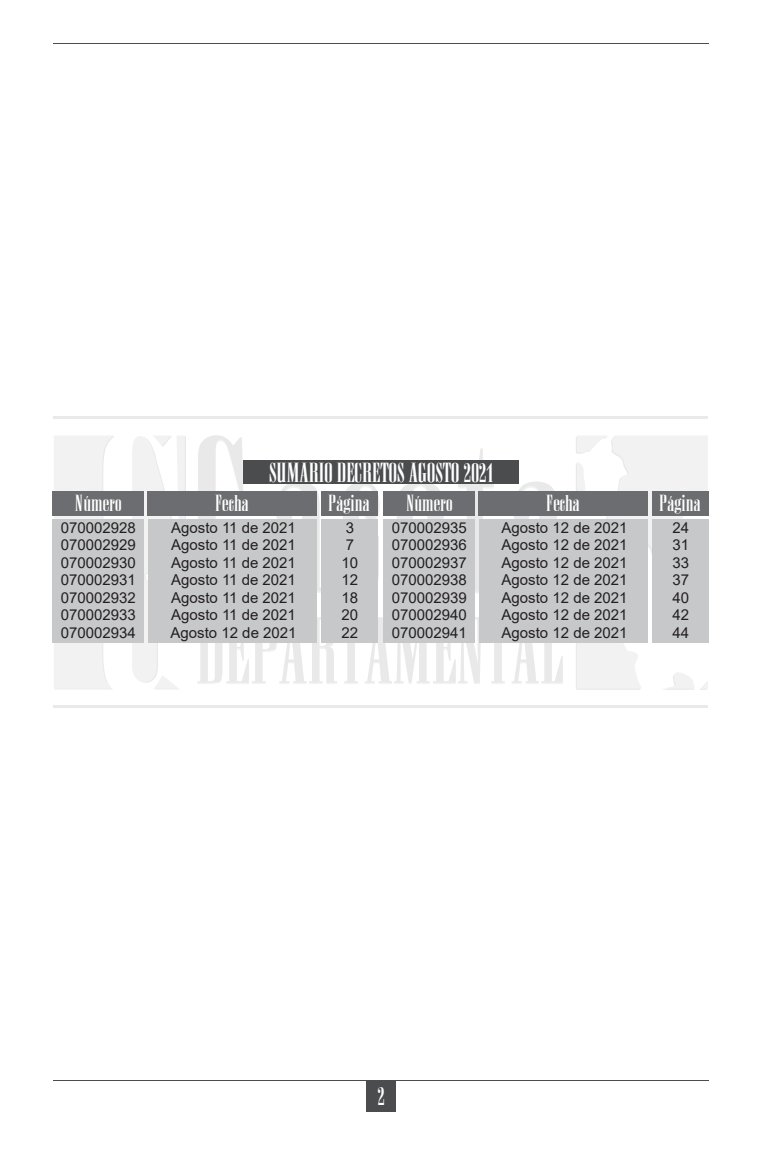
<style>
.page{position:relative;width:762px;height:1159px;background:#fff}
.page>*{position:absolute;margin:0;border:0;box-sizing:border-box;transform-origin:0 0}
.t1{font:23.75px "Anatevka";color:#fff}
.t2{font:22.5px "Anatevka";color:#fff}
.t3{font:20px "Anatevka";color:#fff}
.t4{font:15px "Arial";color:#231f20}
</style>
<div class="page">
<svg style="left:198px;top:435px;width:55px;height:84px"></svg>
<svg style="left:272px;top:483px;width:54px;height:110px"></svg>
<svg style="left:343px;top:483px;width:36px;height:111px"></svg>
<svg style="left:397px;top:483px;width:46px;height:36px"></svg>
<svg style="left:458px;top:448px;width:36px;height:146px"></svg>
<svg style="left:509px;top:481px;width:48px;height:38px"></svg>
<svg style="left:197px;top:617px;width:366px;height:67px"></svg>
<hr style="left:54px;top:705px;width:654px;height:2px;background:#4b4c4d">
<hr style="left:54px;top:416px;width:654px;height:2px;background:#4b4c4d">
<svg style="left:132px;top:436px;width:54px;height:253px"></svg>
<svg style="left:54px;top:436px;width:60px;height:253px"></svg>
<svg style="left:576px;top:436px;width:132px;height:118px"></svg>
<svg style="left:664px;top:672px;width:44px;height:18px"></svg>
<svg style="left:576px;top:643px;width:65px;height:47px"></svg>
<div style="left:366px;top:1080px;width:30px;height:31px;background:#4b4c4d"></div>
<hr style="left:53px;top:1080px;width:656px;height:1px;background:#4b4c4d">
<hr style="left:53px;top:43px;width:656px;height:1px;background:#4b4c4d">
<div style="left:53px;top:491px;width:91px;height:25px;background:#6c6d70"></div>
<div style="left:384px;top:491px;width:91px;height:25px;background:#6c6d70"></div>
<div style="left:147px;top:491px;width:170px;height:25px;background:#6c6d70"></div>
<div style="left:478px;top:491px;width:170px;height:25px;background:#6c6d70"></div>
<div style="left:321px;top:491px;width:56px;height:25px;background:#6c6d70"></div>
<div style="left:652px;top:491px;width:56px;height:25px;background:#6c6d70"></div>
<div style="left:53px;top:519px;width:91px;height:124px;background:#c7c8ca"></div>
<div style="left:384px;top:519px;width:91px;height:124px;background:#c7c8ca"></div>
<div style="left:148px;top:519px;width:169px;height:124px;background:#c7c8ca"></div>
<div style="left:479px;top:519px;width:169px;height:124px;background:#c7c8ca"></div>
<div style="left:321px;top:519px;width:56px;height:124px;background:#c7c8ca"></div>
<div style="left:652px;top:519px;width:56px;height:124px;background:#c7c8ca"></div>
<div style="left:244px;top:460px;width:275px;height:23px;background:#4b4c4d"></div>
<p class="t1" style="left:269px;top:458px;width:227px">SUMARIO DECRETOS AGOSTO 2021</p>
<p class="t3" style="left:75px;top:491px;width:47px">Número</p>
<p class="t3" style="left:406px;top:491px;width:47px">Número</p>
<p class="t4" style="left:61px;top:517px;width:77px">070002928</p>
<p class="t4" style="left:61px;top:534px;width:77px">070002929</p>
<p class="t4" style="left:61px;top:552px;width:77px">070002930</p>
<p class="t4" style="left:61px;top:569px;width:77px">070002931</p>
<p class="t4" style="left:61px;top:587px;width:77px">070002932</p>
<p class="t4" style="left:61px;top:604px;width:77px">070002933</p>
<p class="t4" style="left:61px;top:622px;width:77px">070002934</p>
<p class="t3" style="left:215px;top:491px;width:35px">Fecha</p>
<p class="t3" style="left:546px;top:491px;width:35px">Fecha</p>
<p class="t4" style="left:171px;top:517px;width:126px">Agosto 11 de 2021</p>
<p class="t4" style="left:171px;top:534px;width:126px">Agosto 11 de 2021</p>
<p class="t4" style="left:171px;top:552px;width:126px">Agosto 11 de 2021</p>
<p class="t4" style="left:171px;top:569px;width:126px">Agosto 11 de 2021</p>
<p class="t4" style="left:171px;top:587px;width:126px">Agosto 11 de 2021</p>
<p class="t4" style="left:171px;top:604px;width:126px">Agosto 11 de 2021</p>
<p class="t4" style="left:171px;top:622px;width:127px">Agosto 12 de 2021</p>
<p class="t3" style="left:328px;top:491px;width:43px">Página</p>
<p class="t3" style="left:659px;top:491px;width:43px">Página</p>
<p class="t4" style="left:346px;top:517px;width:10px">3</p>
<p class="t4" style="left:346px;top:534px;width:10px">7</p>
<p class="t4" style="left:342px;top:552px;width:18px">10</p>
<p class="t4" style="left:342px;top:569px;width:18px">12</p>
<p class="t4" style="left:342px;top:587px;width:18px">18</p>
<p class="t4" style="left:342px;top:604px;width:18px">20</p>
<p class="t4" style="left:342px;top:622px;width:18px">22</p>
<p class="t4" style="left:392px;top:517px;width:77px">070002935</p>
<p class="t4" style="left:392px;top:534px;width:77px">070002936</p>
<p class="t4" style="left:392px;top:552px;width:77px">070002937</p>
<p class="t4" style="left:392px;top:569px;width:77px">070002938</p>
<p class="t4" style="left:392px;top:587px;width:77px">070002939</p>
<p class="t4" style="left:392px;top:604px;width:77px">070002940</p>
<p class="t4" style="left:392px;top:622px;width:77px">070002941</p>
<p class="t4" style="left:501px;top:517px;width:127px">Agosto 12 de 2021</p>
<p class="t4" style="left:501px;top:534px;width:127px">Agosto 12 de 2021</p>
<p class="t4" style="left:501px;top:552px;width:127px">Agosto 12 de 2021</p>
<p class="t4" style="left:501px;top:569px;width:127px">Agosto 12 de 2021</p>
<p class="t4" style="left:501px;top:587px;width:127px">Agosto 12 de 2021</p>
<p class="t4" style="left:501px;top:604px;width:127px">Agosto 12 de 2021</p>
<p class="t4" style="left:501px;top:622px;width:127px">Agosto 12 de 2021</p>
<p class="t4" style="left:672px;top:517px;width:18px">24</p>
<p class="t4" style="left:672px;top:534px;width:18px">31</p>
<p class="t4" style="left:672px;top:552px;width:18px">33</p>
<p class="t4" style="left:672px;top:569px;width:18px">37</p>
<p class="t4" style="left:672px;top:587px;width:18px">40</p>
<p class="t4" style="left:672px;top:604px;width:18px">42</p>
<p class="t4" style="left:672px;top:622px;width:18px">44</p>
<p class="t2" style="left:377px;top:1082px;width:9px">2</p>
</div>
